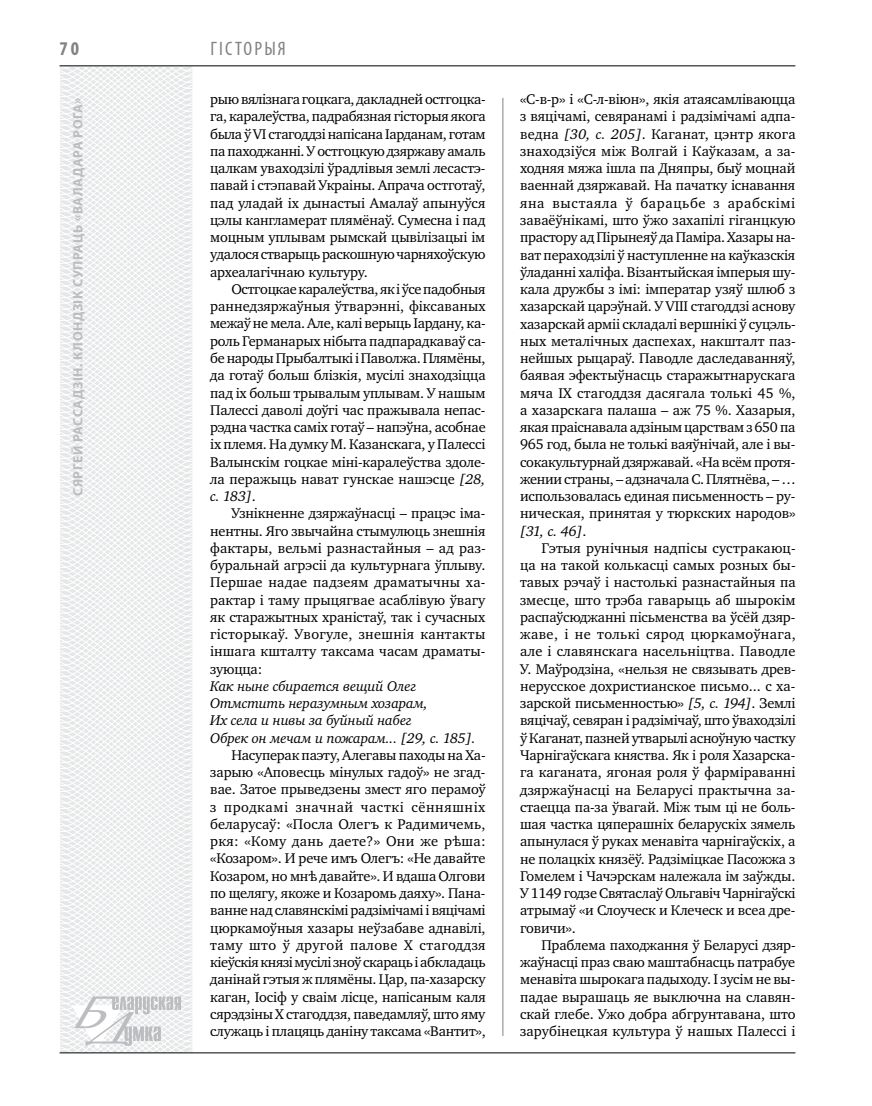
<style>
.page{position:relative;width:872px;height:1106px;background:#fff}
.page>*{position:absolute;margin:0;border:0;box-sizing:border-box;transform-origin:0 0}
.t1{font:condensed 19.5px "Myriad Pro";color:#808285}
.t2{font:700 condensed 19.5px "Myriad Pro";color:#808285}
.t3{font:14.4px/17.2px "Charter C";letter-spacing:-.01em;color:#000;text-align:justify}
.t4{font:italic 14.4px/17.2px "Charter C";letter-spacing:-.01em;color:#000}
.t5{font:700 13.5px "Myriad Pro";letter-spacing:.04em;color:#bcbdc0}
.s1{font-style:italic}
.s2{font-family:"Cambria"}
</style>
<div class="page">
<svg style="left:59px;top:65px;width:192px;height:989px"></svg>
<hr style="left:502px;top:98px;width:1px;height:938px;background:#808285">
<hr style="left:60px;top:1052px;width:735px;height:1px;background:#000">
<svg style="left:71px;top:996px;width:110px;height:53px"></svg>
<hr style="left:60px;top:65px;width:735px;height:1px;background:#000">
<h1 class="t2" style="left:60px;top:37px;width:21px">70</h1>
<p class="t5" style="left:69px;top:496px;width:400px;rotate:-90deg">Сяргей РАССАДЗІН. Клондзік супраць «Валадара Рога»</p>
<h1 class="t1" style="left:210px;top:37px;width:76px">Гісторыя</h1>
<p class="t3" style="left:210px;top:91px;width:277px">рыю вялізнага гоцкага, дакладней остгоцка&shy;га, каралеўства, падрабязная гісторыя якога была ў VI стагоддзі напісана Іарданам, готам па паходжанні. У остгоцкую дзяржаву амаль цалкам уваходзiлi ўрадлівыя землі лесастэ&shy;павай i стэпавай Украіны. Апрача остготаў, пад уладай ix дынастыі Амалаў апынуўся цэлы кангламерат плямёнаў. Сумесна i пад моцным уплывам рымскай цывілізацыі ім удалося стварыць раскошную чарняхоўскую археалагiчнаю культуру.</p>
<p class="t3" style="left:210px;top:280px;width:277px;text-indent:21px">Остгоцкае каралеўства, як i ўсе падобныя раннедзяржаўныя ўтварэннi, фiксаваных межаў не мела. Але, калi верыць Іардану, ка&shy;роль Германарых нібыта падпарадкаваў са&shy;бе народы Прыбалтыкі i Паволжа. Плямёны, да готаў больш блiзкiя, мусiлi знаходзіцца пад ix больш трывалым уплывам. У нашым Палессі даволі доўгі час пражывала непас&shy;рэдна частка саміх готаў – напэўна, асобнае iх племя. На думку М. Казанскага, у Палессі Валынскім гоцкае міні-каралеўства здоле&shy;ла перажыць нават гунскае нашэсце <span class="s1">[28, с. 183]</span>.</p>
<p class="t3" style="left:210px;top:505px;width:277px;text-indent:21px">Узнікненне дзяржаўнасці – працэс іма&shy;нентны. Яго звычайна стымулюць знешнія фактары, вельмі разнастайныя – ад раз&shy;буральнай агрэсіі да культурнага ўплыву.<br>Першае надае падзеям драматычны ха&shy;рактар i таму прыцягвае асаблівую ўвагу як старажытных храністаў, так i сучасных гісторыкаў. Увогуле, знешнія кантакты іншага кшталту таксама часам драматы&shy;зуюцца:</p>
<p class="t4" style="left:210px;top:677px;width:267px">Как ныне сбирается вещий Олег<br>Отмстить неразумным хозарам,<br>Их села и нивы за буйный набег<br>Обрек он мечам и пожарам... [29, с. 185].</p>
<p class="t3" style="left:210px;top:746px;width:277px;text-indent:21px">Насуперак паэту, Алегавы паходы на Ха&shy;зарыю «Аповесць мінулых гадоў» не згад&shy;вае. Затое прыведзены змест яго перамоў з продкамі значнай часткi сённяшніх беларусаў: «Посла Олегъ к Радимичемь, ркя: «Кому дань даете?» Они же р<span class="s2">ѣ</span>ша: «Козаром». И рече имъ Олегъ: «Не давайте Козаром, но мн<span class="s2">ѣ</span> давайте». И вдаша Олгови по щелягу, якоже и Козаромь даяху». Пана&shy;ванне над славянскiмi радзімічамі i вяцічамі цюркамоўныя хазары неўзабаве аднавілі, таму што ў другой палове X стагоддзя кіеўскія князі мусілі зноў скараць i абкладаць данінай гэтыя ж плямёны. Цар, па-хазарску каган, Іосіф у сваім лісце, напісаным каля сярэдзіны X стагоддзя, паведамляў, што яму служаць i плацяць даніну таксама «Вантит»,</p>
<p class="t3" style="left:520px;top:91px;width:277px">«С-в-р» i «C-л-віюн», якія атаясамліваюцца з вяцічамі, севяранамі i радзiмічамі адпа&shy;ведна <span class="s1">[30, с. 205]</span>. Каганат, цэнтр якога знаходзiўся мiж Волгай i Каўказам, а за&shy;ходняя мяжа ішла па Дняпры, быў моцнай ваеннай дзяржавай. На пачатку існавання яна выстаяла ў барацьбе з арабскімі заваёўнікамі, што ўжо захапілі гіганцкую прастору ад Пірынеяў да Паміра. Хазары на&shy;ват пераходзілі ў наступленне на каўказскія ўладанні халіфа. Вiзантыйская імперыя шу&shy;кала дружбы з iмi: імператар узяў шлюб з хазарскай царэўнай. У VIII стагоддзі аснову хазарскай apмii складалi вершнікі ў суцэль&shy;ных металічных даспехах, накшталт паз&shy;нейшых рыцараў. Паводле даследаванняў, баявая эфектыўнасць старажытнарускага мяча IX стагоддзя дасягала толькі 45 %, а хазарскага палаша – аж 75 %. Хазарыя, якая праіснавала адзіным царствам з 650 па 965 год, была не толькі ваяўнічай, але i вы&shy;сокакультурнай дзяржавай. «На всём протя&shy;жении страны, – адзначала С. Плятнёва, – … использовалась единая письменность – ру&shy;ническая, принятая у тюркских народов» <span class="s1">[31, с. 46]</span>.</p>
<p class="t3" style="left:520px;top:539px;width:277px;text-indent:21px">Гэтыя рунiчныя надпісы сустракаюц&shy;ца на такой колькасці самых розных бы&shy;тавых рэчаў i настолькі разнастайныя па змесце, што трэба гаварыць аб шырокім распаўсюджанні пісьменства ва ўсёй дзяр&shy;жаве, i не толькi cярод цюркамоўнага, але i славянскага насельніцтва. Паводле У. Маўродзіна, «нельзя не связывать древ&shy;нерусское дохристианское письмо... с ха&shy;зарской письменностью» <span class="s1">[5, с. 194]</span>. Землi вяцiчаў, севяран i радзiмiчаў, што ўваходзілі ў Каганат, пазней утварылі асноўную частку Чарнігаўскага княства. Як i роля Хазарска&shy;га каганата, ягоная роля ў фарміраванні дзяржаўнасці на Беларусі практычна за&shy;стаецца па-за ўвагай. Мiж тым цi не боль&shy;шая частка цяперашнiх беларускiх зямель апынулася ў руках менавіта чарнігаўскіх, а не полацкіх князёў. Радзіміцкае Пасожжа з Гомелем i Чачэрскам належала ім заўжды.<br>У 1149 годзе Святаслаў Ольгавiч Чарнігаўскi атрымаў «и Слоуческ и Клеческ и всеа дре&shy;говичи».</p>
<p class="t3" style="left:520px;top:936px;width:277px;text-indent:21px">Праблема паходжання ў Беларусі дзяр&shy;жаўнасці праз сваю маштабнасць патрабуе менавіта шырокага падыходу. І зусім не вы&shy;падае вырашаць яе выключна на славян&shy;скай глебе. Ужо добра абгрунтавана, што зарубінецкая культура ў нашых Палессі i</p>
</div>
